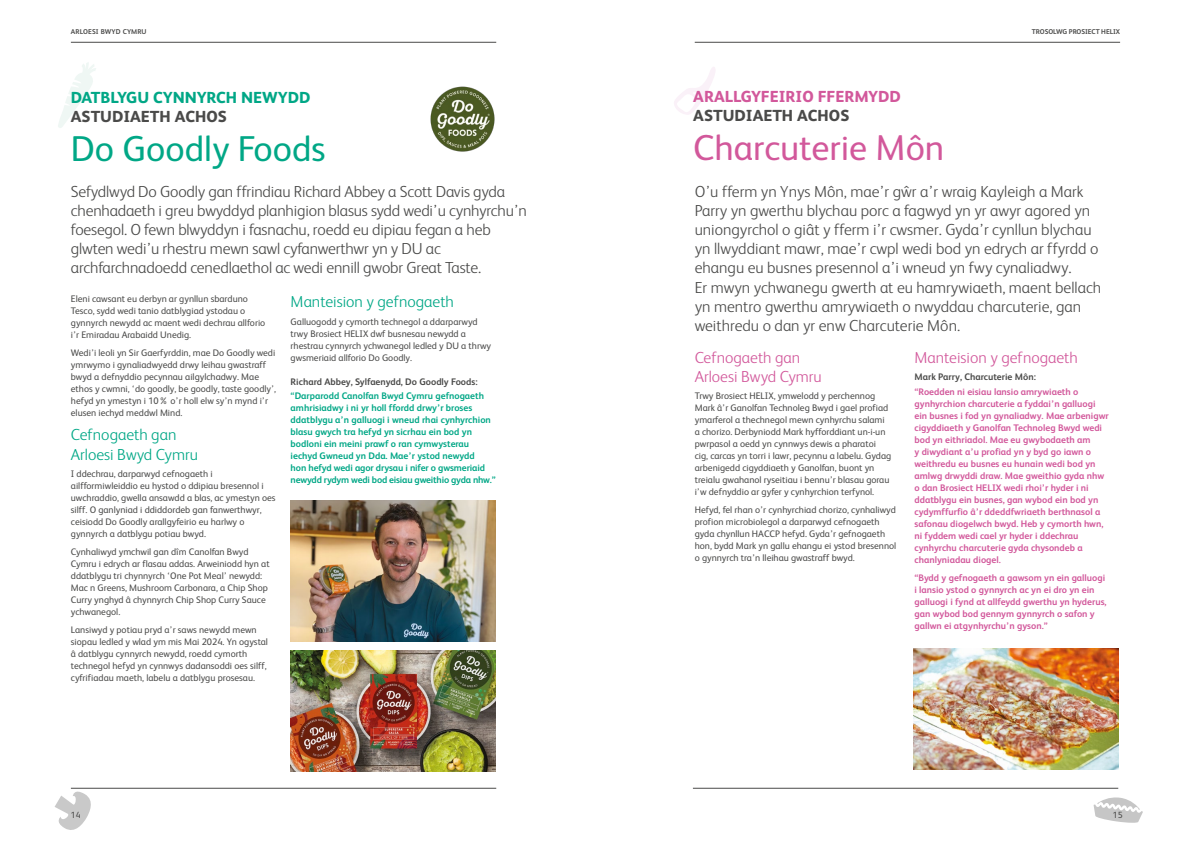
<style>
.page{position:relative;width:1191px;height:842px;background:#fff}
.page>*{position:absolute;margin:0;border:0;box-sizing:border-box;transform-origin:0 0}
.t1{font:36px "FS Albert";color:#d2589b}
.t2{font:36px "FS Albert";color:#00a786}
.t3{font:300 16px/19.2px "FS Albert";color:#4a4a49}
.t4{font:300 16px/19.2px "FS Albert";color:#00a786}
.t5{font:300 16px/19.2px "FS Albert";color:#d2589b}
.t6{font:800 16px "FS Albert";color:#4a4a49}
.t7{font:800 16px "FS Albert";color:#00a786}
.t8{font:800 16px "FS Albert";color:#d2589b}
.t9{font:9.5px/12px "FS Albert";color:#4a4a49}
.t10{font:700 9.5px/12px "FS Albert";color:#d2589b}
.t11{font:700 9.5px/12px "FS Albert";color:#00a786}
.t12{font:700 9.5px "FS Albert";color:#4a4a49}
.t13{font:9px "FS Albert";color:#4a4a49}
.t14{font:700 7px "FS Albert";letter-spacing:-.01em;color:#4a4a49}
.t15{font:700 7px "FS Albert";letter-spacing:.02em;color:#4a4a49}
</style>
<div class="page">
<svg style="left:54px;top:788px;width:37px;height:42px"></svg>
<svg style="left:58px;top:62px;width:38px;height:66px"></svg>
<svg style="left:674px;top:67px;width:41px;height:48px"></svg>
<svg style="left:1093px;top:797px;width:50px;height:26px"></svg>
<hr style="left:71px;top:788px;width:425px;height:1px;background:#4a4a49">
<hr style="left:71px;top:42px;width:425px;height:1px;background:#4a4a49">
<hr style="left:693px;top:788px;width:425px;height:1px;background:#4a4a49">
<hr style="left:694px;top:42px;width:426px;height:1px;background:#4a4a49">
<img style="left:291px;top:650px;width:205px;height:121px">
<img style="left:291px;top:501px;width:205px;height:141px">
<img style="left:430px;top:86px;width:65px;height:66px">
<img style="left:913px;top:649px;width:205px;height:120px">
<p class="t15" style="left:71px;top:27px;width:77px">ARLOESI BWYD CYMRU</p>
<h2 class="t7" style="left:71px;top:88px;width:241px">DATBLYGU CYNNYRCH NEWYDD</h2>
<h2 class="t6" style="left:71px;top:107px;width:158px">ASTUDIAETH ACHOS</h2>
<h1 class="t2" style="left:71px;top:128px;width:256px">Do Goodly Foods</h1>
<p class="t3" style="left:71px;top:181px;width:457px">Sefydlwyd Do Goodly gan ffrindiau Richard Abbey a Scott Davis gyda chenhadaeth i greu bwyddyd planhigion blasus sydd wedi’u cynhyrchu’n foesegol. O fewn blwyddyn i fasnachu, roedd eu dipiau fegan a heb glwten wedi’u rhestru mewn sawl cyfanwerthwr yn y DU ac archfarchnadoedd cenedlaethol ac wedi ennill gwobr Great Taste.</p>
<p class="t9" style="left:71px;top:293px;width:196px">Eleni cawsant eu derbyn ar gynllun sbarduno Tesco, sydd wedi tanio datblygiad ystodau o gynnyrch newydd ac maent wedi dechrau allforio i’r Emiradau Arabaidd Unedig.</p>
<p class="t9" style="left:71px;top:346px;width:207px">Wedi’i leoli yn Sir Gaerfyrddin, mae Do Goodly wedi ymrwymo i gynaliadwyedd drwy leihau gwastraff bwyd a defnyddio pecynnau ailgylchadwy. Mae ethos y cwmni, ‘do goodly, be goodly, taste goodly’, hefyd yn ymestyn i 10% o’r holl elw sy’n mynd i’r elusen iechyd meddwl Mind.</p>
<h2 class="t4" style="left:71px;top:425px;width:129px">Cefnogaeth gan<br>Arloesi Bwyd Cymru</h2>
<p class="t9" style="left:71px;top:468px;width:206px">I ddechrau, darparwyd cefnogaeth i ailfformiwleiddio eu hystod o ddipiau bresennol i uwchraddio, gwella ansawdd a blas, ac ymestyn oes silff. O ganlyniad i ddiddordeb gan fanwerthwyr, ceisiodd Do Goodly arallgyfeirio eu harlwy o gynnyrch a datblygu potiau bwyd.</p>
<p class="t9" style="left:71px;top:546px;width:200px">Cynhaliwyd ymchwil gan dîm Canolfan Bwyd Cymru i edrych ar flasau addas. Arweiniodd hyn at ddatblygu tri chynnyrch ‘One Pot Meal’ newydd:<br>Mac n Greens, Mushroom Carbonara, a Chip Shop Curry ynghyd â chynnyrch Chip Shop Curry Sauce ychwanegol.</p>
<p class="t9" style="left:71px;top:623px;width:199px">Lansiwyd y potiau pryd a’r saws newydd mewn siopau ledled y wlad ym mis Mai 2024. Yn ogystal â datblygu cynnyrch newydd, roedd cymorth technegol hefyd yn cynnwys dadansoddi oes silff, cyfrifiadau maeth, labelu a datblygu prosesau.</p>
<h2 class="t4" style="left:291px;top:292px;width:165px">Manteision y gefnogaeth</h2>
<p class="t9" style="left:291px;top:315px;width:202px">Galluogodd y cymorth technegol a ddarparwyd trwy Brosiect HELIX dwf busnesau newydd a rhestrau cynnyrch ychwanegol ledled y DU a thrwy gwsmeriaid allforio Do Goodly.</p>
<p class="t12" style="left:291px;top:376px;width:188px">Richard Abbey, Sylfaenydd, Do Goodly Foods:</p>
<p class="t11" style="left:291px;top:390px;width:207px">“Darparodd Canolfan Bwyd Cymru gefnogaeth amhrisiadwy i ni yr holl ffordd drwy’r broses ddatblygu a’n galluogi i wneud rhai cynhyrchion blasu gwych tra hefyd yn sicrhau ein bod yn bodloni ein meini prawf o ran cymwysterau iechyd Gwneud yn Dda. Mae’r ystod newydd<br>hon hefyd wedi agor drysau i nifer o gwsmeriaid newydd rydym wedi bod eisiau gweithio gyda nhw.”</p>
<h2 class="t8" style="left:693px;top:87px;width:209px">ARALLGYFEIRIO FFERMYDD</h2>
<h2 class="t6" style="left:693px;top:106px;width:158px">ASTUDIAETH ACHOS</h2>
<h1 class="t1" style="left:693px;top:127px;width:252px">Charcuterie Môn</h1>
<p class="t14" style="left:1032px;top:27px;width:90px">TROSOLWG PROSIECT HELIX</p>
<p class="t3" style="left:694px;top:181px;width:408px">O’u fferm yn Ynys Môn, mae’r gwˆ r a’r wraig Kayleigh a Mark Parry yn gwerthu blychau porc a fagwyd yn yr awyr agored yn uniongyrchol o giât y fferm i’r cwsmer. Gyda’r cynllun blychau yn llwyddiant mawr, mae’r cwpl wedi bod yn edrych ar ffyrdd o ehangu eu busnes presennol a’i wneud yn fwy cynaliadwy.<br>Er mwyn ychwanegu gwerth at eu hamrywiaeth, maent bellach yn mentro gwerthu amrywiaeth o nwyddau charcuterie, gan weithredu o dan yr enw Charcuterie Môn.</p>
<h2 class="t5" style="left:694px;top:347px;width:129px">Cefnogaeth gan<br>Arloesi Bwyd Cymru</h2>
<p class="t9" style="left:694px;top:390px;width:198px">Trwy Brosiect HELIX, ymwelodd y perchennog Mark â’r Ganolfan Technoleg Bwyd i gael profiad ymarferol a thechnegol mewn cynhyrchu salami a chorizo. Derbyniodd Mark hyfforddiant un-i-un pwrpasol a oedd yn cynnwys dewis a pharatoi cig, carcas yn torri i lawr, pecynnu a labelu. Gydag arbenigedd cigyddiaeth y Ganolfan, buont yn treialu gwahanol ryseitiau i bennu’r blasau gorau i’w defnyddio ar gyfer y cynhyrchion terfynol.</p>
<p class="t9" style="left:694px;top:504px;width:203px">Hefyd, fel rhan o’r cynhyrchiad chorizo, cynhaliwyd profion microbiolegol a darparwyd cefnogaeth gyda chynllun HACCP hefyd. Gyda’r gefnogaeth hon, bydd Mark yn gallu ehangu ei ystod bresennol o gynnyrch tra’n lleihau gwastraff bwyd.</p>
<h2 class="t5" style="left:914px;top:347px;width:165px">Manteision y gefnogaeth</h2>
<p class="t12" style="left:914px;top:371px;width:123px">Mark Parry, Charcuterie Môn:</p>
<p class="t10" style="left:914px;top:386px;width:196px">“Roedden ni eisiau lansio amrywiaeth o gynhyrchion charcuterie a fyddai’n galluogi ein busnes i fod yn gynaliadwy. Mae arbenigwr cigyddiaeth y Ganolfan Technoleg Bwyd wedi bod yn eithriadol. Mae eu gwybodaeth am<br>y diwydiant a’u profiad yn y byd go iawn o weithredu eu busnes eu hunain wedi bod yn amlwg drwyddi draw. Mae gweithio gyda nhw o dan Brosiect HELIX wedi rhoi’r hyder i ni ddatblygu ein busnes, gan wybod ein bod yn cydymffurfio â’r ddeddfwriaeth berthnasol a safonau diogelwch bwyd. Heb y cymorth hwn, ni fyddem wedi cael yr hyder i ddechrau cynhyrchu charcuterie gyda chysondeb a chanlyniadau diogel.</p>
<p class="t10" style="left:914px;top:571px;width:194px">“Bydd y gefnogaeth a gawsom yn ein galluogi i lansio ystod o gynnyrch ac yn ei dro yn ein galluogi i fynd at allfeydd gwerthu yn hyderus, gan wybod bod gennym gynnyrch o safon y gallwn ei atgynhyrchu’n gyson.”</p>
<p class="t13" style="left:71px;top:809px;width:11px">14</p>
<p class="t13" style="left:1113px;top:809px;width:11px">15</p>
</div>
